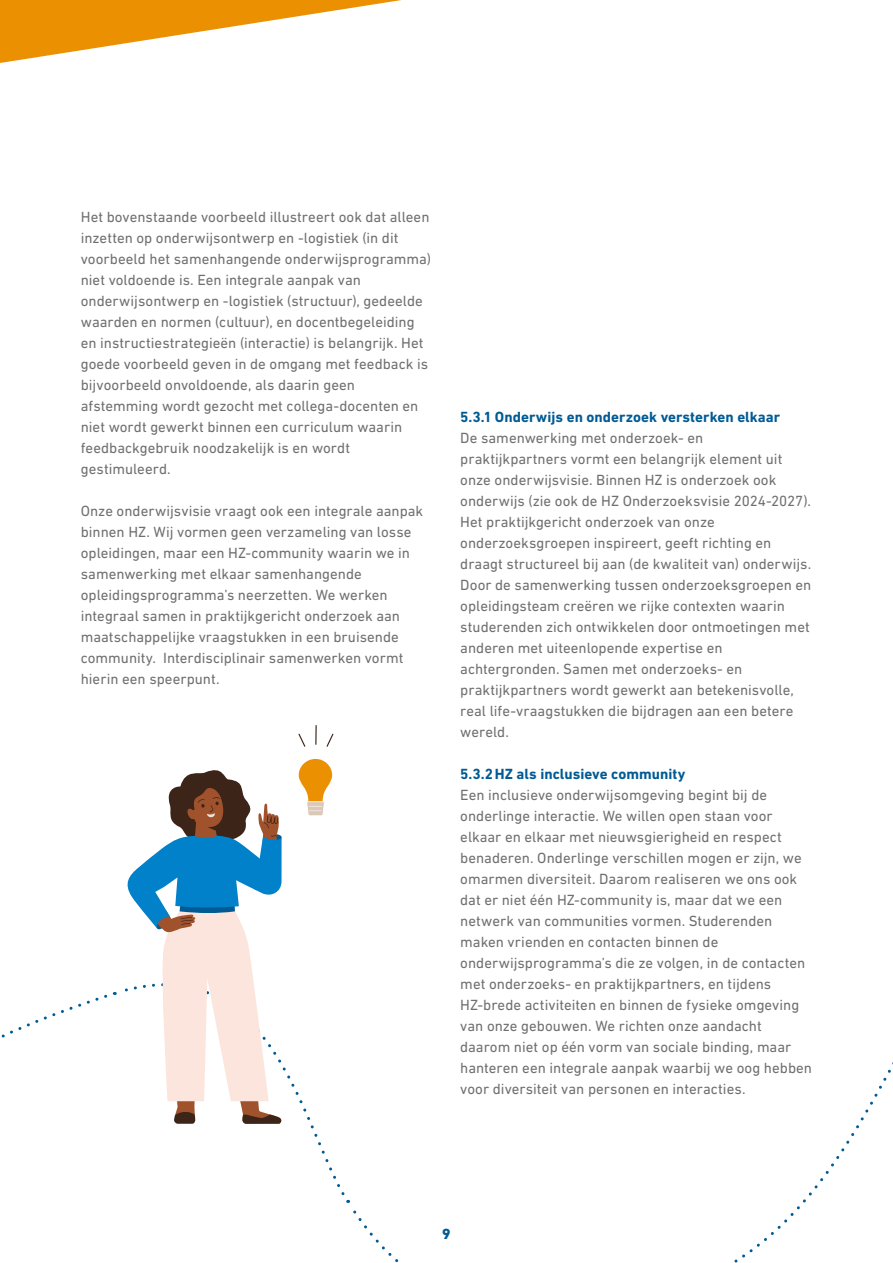
<style>
.page{position:relative;width:893px;height:1263px;background:#fff}
.page>*{position:absolute;margin:0;border:0;box-sizing:border-box;transform-origin:0 0}
.PLATTE_TEKST{font:15px/21px "DIN Next LT Pro";color:#706f6f}
.PLATTE_TEKST-2{font:700 15px "DIN Next LT Pro";letter-spacing:.005em;color:#005b94}
.t1{font:800 15px "DIN Next LT Pro";color:#005b94}
</style>
<div class="page">
<svg style="left:734px;top:1062px;width:159px;height:201px"></svg>
<svg style="left:346px;top:1200px;width:53px;height:63px"></svg>
<svg style="left:1px;top:992px;width:114px;height:46px"></svg>
<svg style="left:299px;top:759px;width:33px;height:56px"></svg>
<svg style="left:315px;top:725px;width:2px;height:20px"></svg>
<svg style="left:298px;top:734px;width:7px;height:13px"></svg>
<svg style="left:326px;top:734px;width:7px;height:13px"></svg>
<svg style="left:124px;top:770px;width:160px;height:354px"></svg>
<svg style="left:0;top:0;width:402px;height:63px"></svg>
<p class="PLATTE_TEKST" style="left:81px;top:206px;width:352px">Het bovenstaande voorbeeld illustreert ook dat alleen inzetten op onderwijsontwerp en -logistiek (in dit voorbeeld het samenhangende onderwijsprogramma) niet voldoende is. Een integrale aanpak van onderwijsontwerp en -logistiek (structuur), gedeelde waarden en normen (cultuur), en docentbegeleiding en instructiestrategieën (interactie) is belangrijk. Het goede voorbeeld geven in de omgang met feedback is bijvoorbeeld onvoldoende, als daarin geen afstemming wordt gezocht met collega-docenten en niet wordt gewerkt binnen een curriculum waarin feedbackgebruik noodzakelijk is en wordt gestimuleerd.</p>
<p class="PLATTE_TEKST" style="left:81px;top:500px;width:344px">Onze onderwijsvisie vraagt ook een integrale aanpak binnen HZ. Wij vormen geen verzameling van losse opleidingen, maar een HZ-community waarin we in samenwerking met elkaar samenhangende opleidingsprogramma’s neerzetten. We werken integraal samen in praktijkgericht onderzoek aan maatschappelijke vraagstukken in een bruisende community. Interdisciplinair samenwerken vormt hierin een speerpunt.</p>
<p class="PLATTE_TEKST-2" style="left:460px;top:408px;width:321px">5.3.1 Onderwijs en onderzoek versterken elkaar</p>
<p class="PLATTE_TEKST" style="left:460px;top:427px;width:353px">De samenwerking met onderzoek- en praktijkpartners vormt een belangrijk element uit onze onderwijsvisie. Binnen HZ is onderzoek ook onderwijs (zie ook de HZ Onderzoeksvisie 2024-2027).<br>Het praktijkgericht onderzoek van onze onderzoeksgroepen inspireert, geeft richting en draagt structureel bij aan (de kwaliteit van) onderwijs.<br>Door de samenwerking tussen onderzoeksgroepen en opleidingsteam creëren we rijke contexten waarin studerenden zich ontwikkelen door ontmoetingen met anderen met uiteenlopende expertise en achtergronden. Samen met onderzoeks- en praktijkpartners wordt gewerkt aan betekenisvolle, real life-vraagstukken die bijdragen aan een betere wereld.</p>
<p class="PLATTE_TEKST-2" style="left:460px;top:765px;width:227px">5.3.2HZ als inclusieve community</p>
<p class="PLATTE_TEKST" style="left:460px;top:784px;width:353px">Een inclusieve onderwijsomgeving begint bij de onderlinge interactie. We willen open staan voor elkaar en elkaar met nieuwsgierigheid en respect benaderen. Onderlinge verschillen mogen er zijn, we omarmen diversiteit. Daarom realiseren we ons ook dat er niet één HZ-community is, maar dat we een netwerk van communities vormen. Studerenden maken vrienden en contacten binnen de onderwijsprogramma’s die ze volgen, in de contacten met onderzoeks- en praktijkpartners, en tijdens HZ-brede activiteiten en binnen de fysieke omgeving van onze gebouwen. We richten onze aandacht daarom niet op één vorm van sociale binding, maar hanteren een integrale aanpak waarbij we oog hebben voor diversiteit van personen en interacties.</p>
<p class="t1" style="left:442px;top:1225px;width:10px">9</p>
</div>
